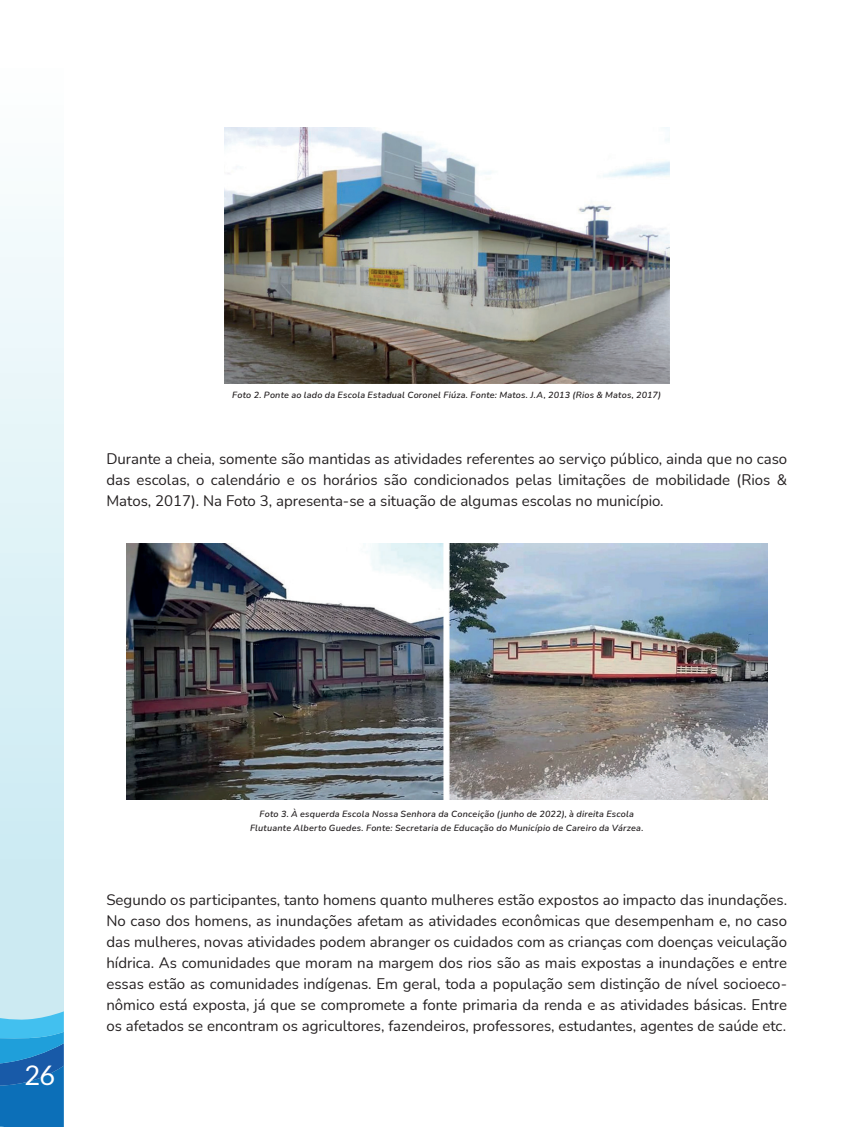
<style>
.page{position:relative;width:851px;height:1127px;background:#fff}
.page>*{position:absolute;margin:0;border:0;box-sizing:border-box;transform-origin:0 0}
.t1{font:27px "Lato";color:#fff}
.t2{font:15px/21px "Nunito";color:#231f20;text-align:justify}
.t3{font:italic 600 9px/13.5px "Nunito";letter-spacing:.025em;color:#231f20;text-align:center}
</style>
<div class="page">
<svg style="left:0;top:206px;width:64px;height:805px;background:#dcf1f6"></svg>
<img style="left:224px;top:128px;width:445px;height:256px">
<img style="left:126px;top:544px;width:640px;height:256px">
<svg style="left:0;top:1011px;width:64px;height:116px;background:#2687c7"></svg>
<p class="t3" style="left:232px;top:387px;width:430px">Foto 2. Ponte ao lado da Escola Estadual Coronel Fiúza. Fonte: Matos. J.A, 2013 (Rios &amp; Matos, 2017)</p>
<p class="t2" style="left:106px;top:447px;width:682px">Durante a cheia, somente são mantidas as atividades referentes ao serviço público, ainda que no caso das escolas, o calendário e os horários são condicionados pelas limitações de mobilidade (Rios &amp; Matos, 2017). Na Foto 3, apresenta-se a situação de algumas escolas no município.</p>
<h1 class="t1" style="left:24px;top:1060px;width:32px">26</h1>
<p class="t3" style="left:250px;top:807px;width:395px">Foto 3. À esquerda Escola Nossa Senhora da Conceição (junho de 2022), à direita Escola<br>Flutuante Alberto Guedes. Fonte: Secretaria de Educação do Município de Careiro da Várzea.</p>
<p class="t2" style="left:106px;top:888px;width:682px">Segundo os participantes, tanto homens quanto mulheres estão expostos ao impacto das inundações.<br>No caso dos homens, as inundações afetam as atividades econômicas que desempenham e, no caso das mulheres, novas atividades podem abranger os cuidados com as crianças com doenças veiculação hídrica. As comunidades que moram na margem dos rios são as mais expostas a inundações e entre essas estão as comunidades indígenas. Em geral, toda a população sem distinção de nível socioeco&shy;nômico está exposta, já que se compromete a fonte primaria da renda e as atividades básicas. Entre os afetados se encontram os agricultores, fazendeiros, professores, estudantes, agentes de saúde etc.</p>
</div>
